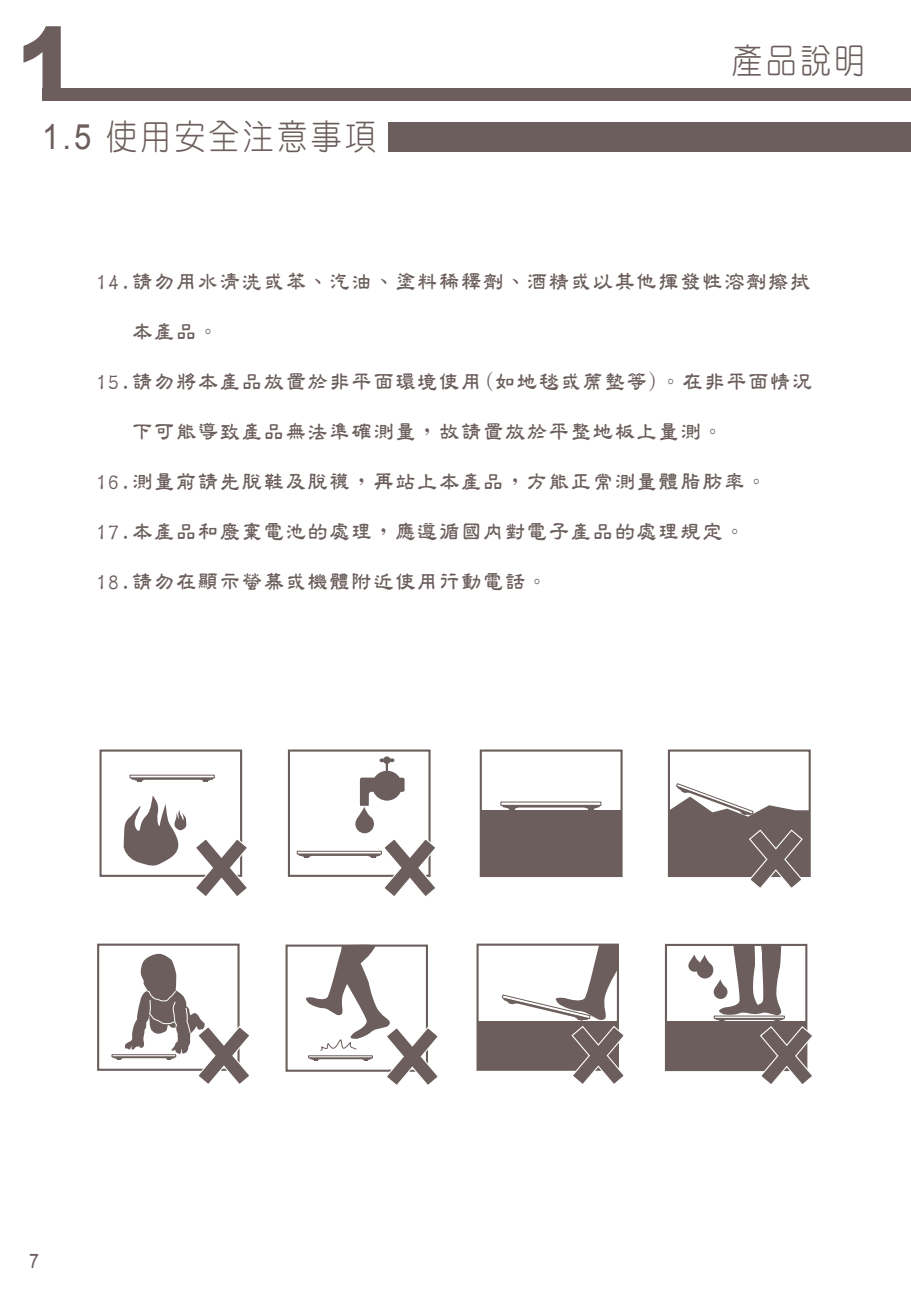
<style>
.page{position:relative;width:911px;height:1290px;background:#fff}
.page>*{position:absolute;margin:0;border:0;box-sizing:border-box;transform-origin:0 0}
.t1{font:35px "DF Yuan Lt HK BF";letter-spacing:.1em;color:#6b5e5c;scale:.89 1}
.t2{font:700 22.5px "Jen Lei";letter-spacing:.1em;color:#6b5e5c;scale:.89 1}
.t3{font:20px "Arial";color:#6b5e5c;scale:.89 1}
.s1{font-family:"Arial"}
</style>
<div class="page">
<div style="left:477px;top:1021px;width:141px;height:49px;background:#6b5e5c"></div>
<div style="left:476px;top:943px;width:143px;height:128px;border:2px solid #6b5e5c"></div>
<svg style="left:501px;top:944px;width:123px;height:140px"></svg>
<div style="left:97px;top:943px;width:142px;height:128px;border:2px solid #6b5e5c"></div>
<svg style="left:112px;top:953px;width:137px;height:131px"></svg>
<div style="left:666px;top:1022px;width:140px;height:48px;background:#6b5e5c"></div>
<div style="left:665px;top:944px;width:142px;height:127px;border:2px solid #6b5e5c"></div>
<svg style="left:688px;top:944px;width:124px;height:140px"></svg>
<div style="left:285px;top:944px;width:143px;height:128px;border:2px solid #6b5e5c"></div>
<svg style="left:305px;top:944px;width:133px;height:141px"></svg>
<div style="left:99px;top:749px;width:143px;height:128px;border:2px solid #6b5e5c"></div>
<svg style="left:194px;top:837px;width:53px;height:59px"></svg>
<svg style="left:123px;top:796px;width:64px;height:70px"></svg>
<svg style="left:129px;top:774px;width:86px;height:7px"></svg>
<div style="left:288px;top:749px;width:142px;height:128px;border:2px solid #6b5e5c"></div>
<svg style="left:297px;top:756px;width:138px;height:140px"></svg>
<div style="left:480px;top:810px;width:141px;height:66px;background:#6b5e5c"></div>
<div style="left:480px;top:749px;width:142px;height:128px;border:2px solid #6b5e5c"></div>
<svg style="left:500px;top:801px;width:101px;height:8px"></svg>
<div style="left:668px;top:749px;width:142px;height:128px;border:2px solid #6b5e5c"></div>
<svg style="left:669px;top:783px;width:140px;height:105px"></svg>
<svg style="left:23px;top:26px;width:38px;height:63px"></svg>
<div style="left:42px;top:89px;width:869px;height:12px;background:#6b5e5c"></div>
<div style="left:389px;top:123px;width:522px;height:29px;background:#6b5e5c"></div>
<h1 class="t1" style="left:42px;top:119px;width:377px"><span class="s1">1.5</span> 使用安全注意事項</h1>
<h1 class="t1" style="left:732px;top:43px;width:151px">產品說明</h1>
<p class="t2" style="left:97px;top:270px;width:803px">14.請勿用水清洗或苯、汽油、塗料稀釋劑、酒精或以其他揮發性溶劑擦拭</p>
<p class="t2" style="left:132px;top:320px;width:98px">本產品。</p>
<p class="t2" style="left:97px;top:370px;width:805px">15.請勿將本產品放置於非平面環境使用(如地毯或蓆墊等)。在非平面情況</p>
<p class="t2" style="left:132px;top:420px;width:664px">下可能導致產品無法準確測量，故請置放於平整地板上量測。</p>
<p class="t2" style="left:97px;top:470px;width:754px">16.測量前請先脫鞋及脫襪，再站上本產品，方能正常測量體脂肪率。</p>
<p class="t2" style="left:97px;top:520px;width:729px">17.本產品和廢棄電池的處理，應遵循國內對電子產品的處理規定。</p>
<p class="t2" style="left:97px;top:570px;width:508px">18.請勿在顯示螢幕或機體附近使用行動電話。</p>
<p class="t3" style="left:29px;top:1247px;width:13px">7</p>
</div>
